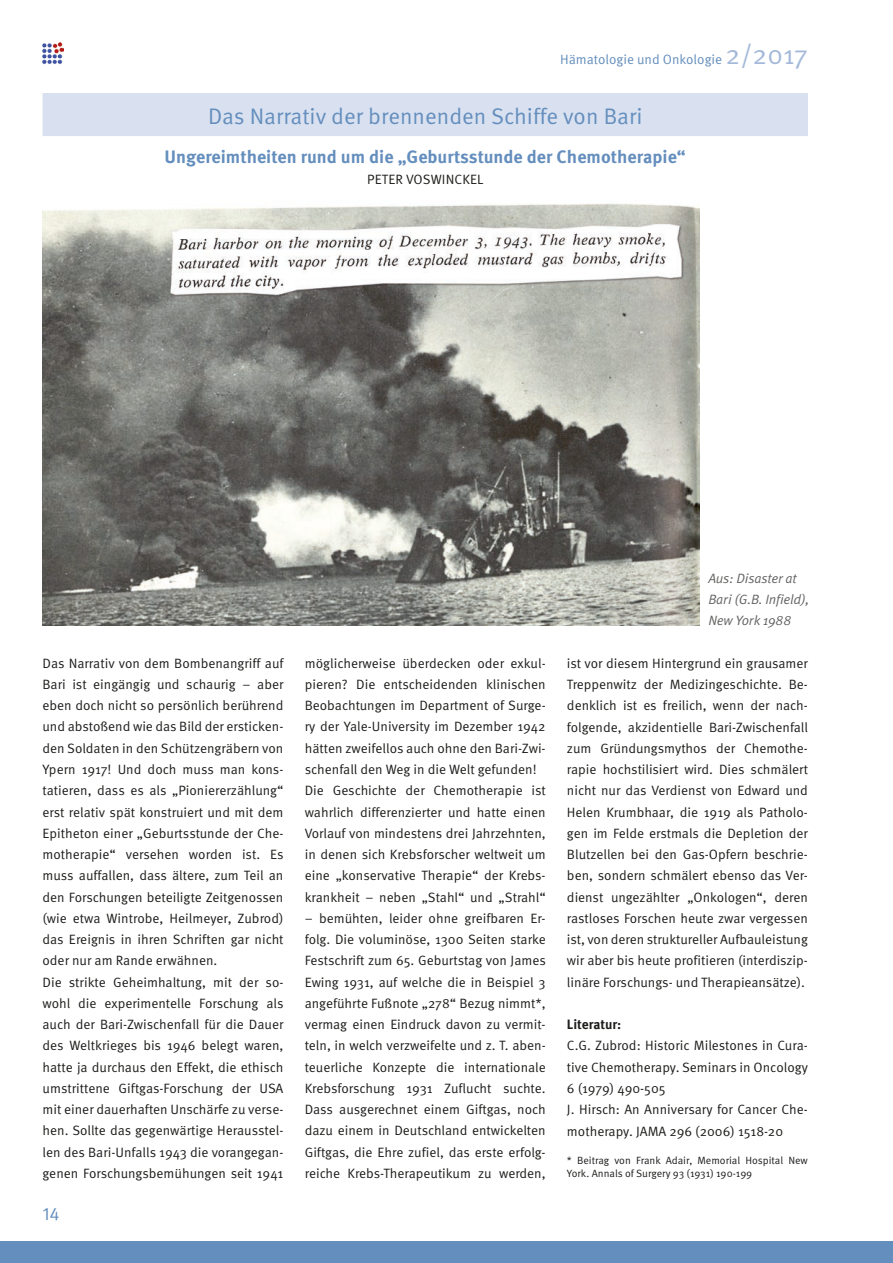
<style>
.page{position:relative;width:893px;height:1263px;background:#fff}
.page>*{position:absolute;margin:0;border:0;box-sizing:border-box;transform-origin:0 0}
.t1{font:22.5px "Meta Pro";color:#648ebd}
.t2{font:700 18px "Meta Pro";color:#648ebd}
.t3{font:18px "Meta Pro";color:#648ebd}
.t4{font:13.5px/21.3px "Meta Pro";color:#1d1d1b}
.t5{font:italic 13.5px/21.3px "Meta Pro";letter-spacing:-.01em;color:#646463}
.t6{font:13.5px "Meta Pro";color:#648ebd}
.t7{font:700 13.5px "Meta Pro";color:#1d1d1b}
.t8{font:10.5px/12.6px "Meta Pro";color:#1d1d1b}
.s1{font-size:27px;color:#a4b9d9}
</style>
<div class="page">
<div style="left:0;top:1242px;width:893px;height:21px;background:#648ebd"></div>
<img style="left:42px;top:43px;width:22px;height:21px">
<hr style="left:43px;top:93px;width:765px;height:1px;background:#d9e1f0">
<img style="left:43px;top:204px;width:656px;height:421px">
<div style="left:43px;top:94px;width:765px;height:42px;background:#d9e1f0"></div>
<p class="t6" style="left:560px;top:51px;width:249px">Hämatologie und Onkologie <span class="s1">2/2017</span></p>
<h1 class="t1" style="left:208px;top:102px;width:436px">Das Narrativ der brennenden Schiffe von Bari</h1>
<h2 class="t2" style="left:165px;top:145px;width:523px">Ungereimtheiten rund um die „Geburtsstunde der Chemotherapie“</h2>
<p class="t4" style="left:367px;top:169px;width:118px">PETER VOSWINCKEL</p>
<p class="t5" style="left:708px;top:568px;width:103px">Aus: Disaster at<br>Bari (G.B. Infield),<br>New York 1988</p>
<p class="t4" style="left:43px;top:652px;width:243px">Das Narrativ von dem Bombenangriff auf Bari ist eingängig und schaurig – aber eben doch nicht so persönlich berührend und abstoßend wie das Bild der ersticken&shy;den Soldaten in den Schützengräbern von Ypern 1917! Und doch muss man kons&shy;tatieren, dass es als „Pioniererzählung“ erst relativ spät konstruiert und mit dem Epitheton einer „Geburtsstunde der Che&shy;motherapie“ versehen worden ist. Es muss auffallen, dass ältere, zum Teil an den Forschungen beteiligte Zeitgenossen (wie etwa Wintrobe, Heilmeyer, Zubrod) das Ereignis in ihren Schriften gar nicht oder nur am Rande erwähnen.<br>Die strikte Geheimhaltung, mit der so&shy;wohl die experimentelle Forschung als auch der Bari-Zwischenfall für die Dauer des Weltkrieges bis 1946 belegt waren, hatte ja durchaus den Effekt, die ethisch umstrittene Giftgas-Forschung der USA mit einer dauerhaften Unschärfe zu verse&shy;hen. Sollte das gegenwärtige Herausstel&shy;len des Bari-Unfalls 1943 die vorangegan&shy;genen Forschungsbemühungen seit 1941</p>
<p class="t4" style="left:305px;top:652px;width:243px">möglicherweise überdecken oder exkul&shy;pieren? Die entscheidenden klinischen Beobachtungen im Department of Surge&shy;ry der Yale-University im Dezember 1942 hätten zweifellos auch ohne den Bari-Zwi&shy;schenfall den Weg in die Welt gefunden!<br>Die Geschichte der Chemotherapie ist wahrlich differenzierter und hatte einen Vorlauf von mindestens drei Jahrzehnten, in denen sich Krebsforscher weltweit um eine „konservative Therapie“ der Krebs&shy;krankheit – neben „Stahl“ und „Strahl“</p>
<p class="t4" style="left:305px;top:908px;width:243px;text-align:justify">– bemühten, leider ohne greifbaren Er&shy;folg. Die voluminöse, 1300 Seiten starke Festschrift zum 65. Geburtstag von James Ewing 1931, auf welche die in Beispiel 3 angeführte Fußnote „278“ Bezug nimmt*, vermag einen Eindruck davon zu vermit&shy;teln, in welch verzweifelte und z. T. aben&shy;teuerliche Konzepte die internationale Krebsforschung 1931 Zuflucht suchte.<br>Dass ausgerechnet einem Giftgas, noch dazu einem in Deutschland entwickelten Giftgas, die Ehre zufiel, das erste erfolg&shy;reiche Krebs-Therapeutikum zu werden,</p>
<h2 class="t3" style="left:43px;top:1203px;width:19px">14</h2>
<p class="t4" style="left:567px;top:652px;width:243px;text-align:justify">ist vor diesem Hintergrund ein grausamer Treppenwitz der Medizingeschichte. Be&shy;denklich ist es freilich, wenn der nach&shy;folgende, akzidentielle Bari-Zwischenfall zum Gründungsmythos der Chemothe&shy;rapie hochstilisiert wird. Dies schmälert nicht nur das Verdienst von Edward und Helen Krumbhaar, die 1919 als Patholo&shy;gen im Felde erstmals die Depletion der Blutzellen bei den Gas-Opfern beschrie&shy;ben, sondern schmälert ebenso das Ver&shy;dienst ungezählter „Onkologen“, deren rastloses Forschen heute zwar vergessen ist, von deren struktureller Aufbauleistung wir aber bis heute profitieren (interdiszip&shy;linäre Forschungs- und Therapieansätze).</p>
<p class="t7" style="left:567px;top:1016px;width:56px">Literatur:</p>
<p class="t4" style="left:567px;top:1035px;width:243px">C.G. Zubrod: Historic Milestones in Cura&shy;tive Chemotherapy. Seminars in Oncology 6 (1979) 490-505<br>J. Hirsch: An Anniversary for Cancer Che&shy;motherapy. JAMA 296 (2006) 1518-20</p>
<p class="t8" style="left:567px;top:1154px;width:242px">* Beitrag von Frank Adair, Memorial Hospital New<br>York. Annals of Surgery 93 (1931) 190-199</p>
</div>
